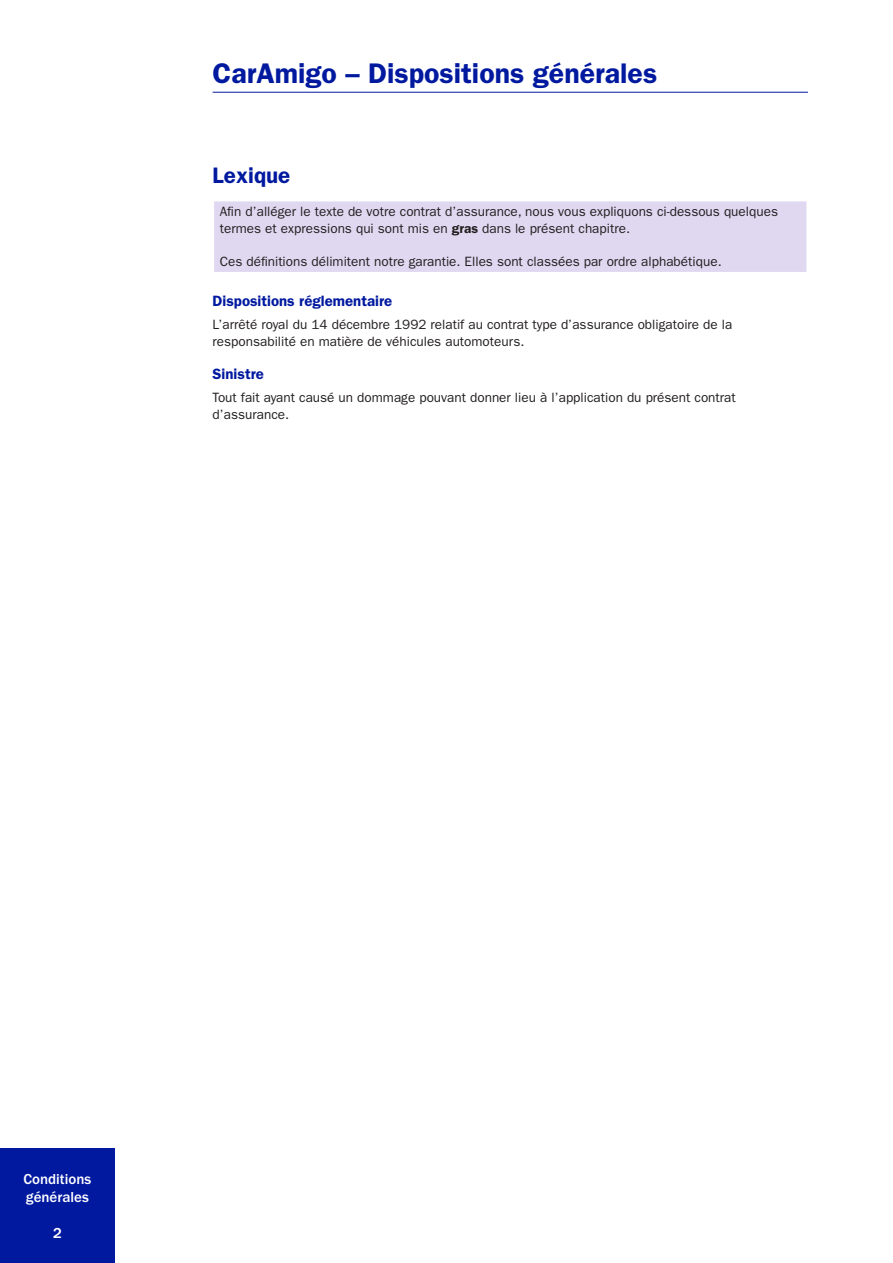
<style>
.page{position:relative;width:893px;height:1263px;background:#fff}
.page>*{position:absolute;margin:0;border:0;box-sizing:border-box;transform-origin:0 0}
.t1{font:600 28.5px "ITC Franklin Gothic Std";color:#00199f}
.t2{font:600 22.5px "ITC Franklin Gothic Std";color:#00199f}
.t3{font:600 15px "ITC Franklin Gothic Std";color:#00199f}
.t4{font:500 15px/18px "ITC Franklin Gothic Std";color:#fff}
.t5{font:13.5px/16.5px "ITC Franklin Gothic Std";color:#231f20}
.s1{font-weight:600}
</style>
<div class="page">
<hr style="left:213px;top:92px;width:595px;height:1px;background:#00199f">
<div style="left:0;top:1148px;width:115px;height:115px;background:#00199f"></div>
<div style="left:213px;top:201px;width:594px;height:72px;background:#e0d8f1"></div>
<hr style="left:213px;top:201px;width:1px;height:71px;background:#fff">
<hr style="left:806px;top:201px;width:2px;height:71px;background:#fff">
<hr style="left:213px;top:272px;width:595px;height:1px;background:#fff">
<h1 class="t1" style="left:213px;top:57px;width:446px">CarAmigo – Dispositions générales</h1>
<h2 class="t2" style="left:213px;top:162px;width:79px">Lexique</h2>
<p class="t5" style="left:220px;top:204px;width:560px">Afin d’alléger le texte de votre contrat d’assurance, nous vous expliquons ci-dessous quelques termes et expressions qui sont mis en <span class="s1">gras</span> dans le présent chapitre.</p>
<p class="t5" style="left:220px;top:254px;width:503px">Ces définitions délimitent notre garantie. Elles sont classées par ordre alphabétique.</p>
<p class="t3" style="left:213px;top:292px;width:181px">Dispositions réglementaire</p>
<p class="t5" style="left:213px;top:317px;width:521px">L’arrêté royal du 14 décembre 1992 relatif au contrat type d’assurance obligatoire de la responsabilité en matière de véhicules automoteurs.</p>
<p class="t3" style="left:213px;top:365px;width:53px">Sinistre</p>
<p class="t5" style="left:213px;top:389px;width:525px">Tout fait ayant causé un dommage pouvant donner lieu à l’application du présent contrat d’assurance.</p>
<p class="t4" style="left:23px;top:1170px;width:69px">Conditions générales</p>
<p class="t4" style="left:53px;top:1224px;width:10px">2</p>
</div>
